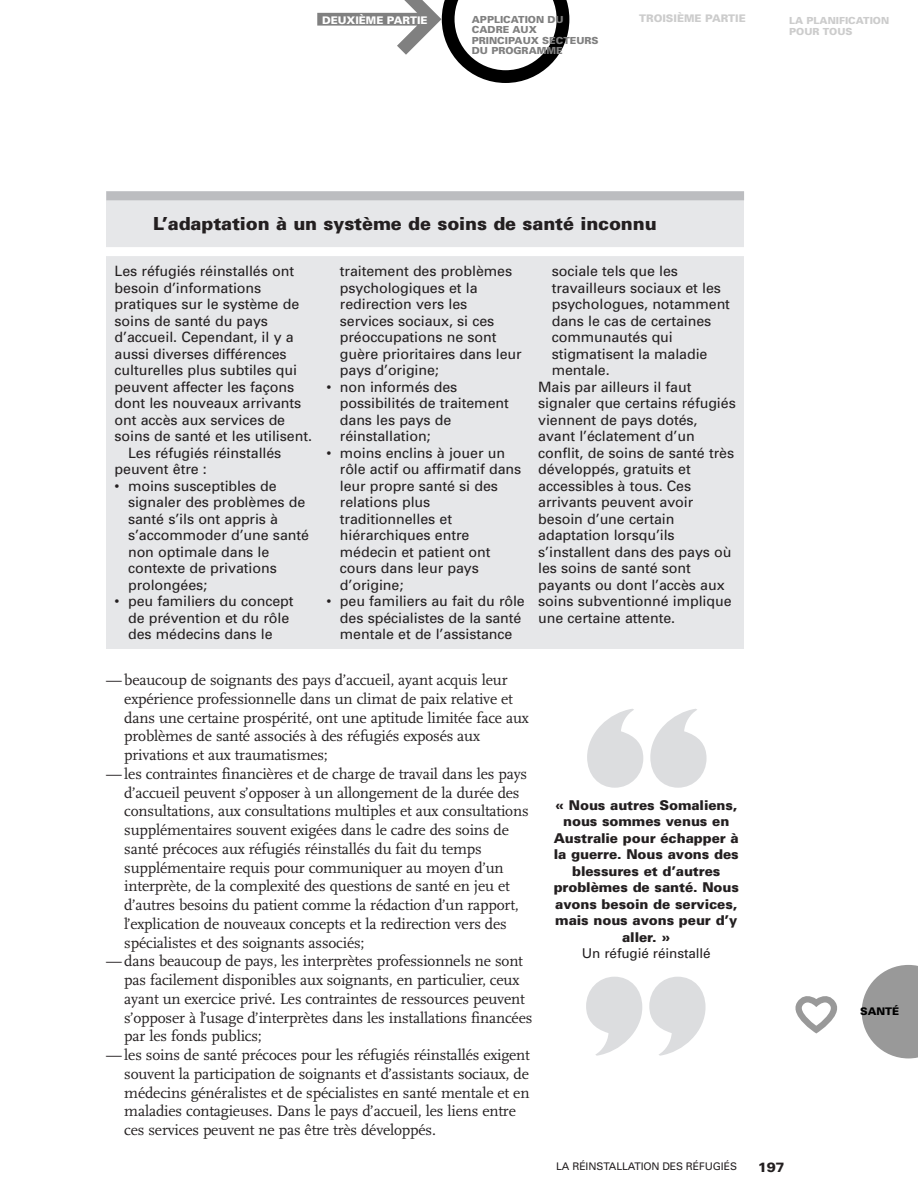
<style>
.page{position:relative;width:918px;height:1188px;background:#fff}
.page>*{position:absolute;margin:0;border:0;box-sizing:border-box;transform-origin:0 0}
.t1{font:800 172.5px/268px "Gill Sans";color:#dcdddf}
.t2{font:900 18px "Univers";letter-spacing:-.005em;color:#231f20}
.t3{font:15.75px/18.8px "Scala";letter-spacing:-.01em;color:#231f20}
.t4{font:14.25px/16.5px "Univers";letter-spacing:-.005em;color:#231f20}
.t5{font:900 13.5px/16.5px "Univers";letter-spacing:-.005em;color:#231f20;text-align:center}
.t6{font:13.5px "Univers";letter-spacing:-.005em;color:#231f20}
.t7{font:10.5px "Univers";letter-spacing:-.01em;color:#231f20}
.t8{font:900 10.5px "Univers";color:#ccc}
.t9{font:900 10.5px "Univers";color:#fff}
.t10{font:900 10.5px "Univers";color:#000}
.t11{font:900 9.75px/10.5px "Univers";color:#808080}
.t12{font:900 9.75px/10.5px "Univers";color:#ccc}
</style>
<div class="page">
<svg style="left:317px;top:0;width:252px;height:83px"></svg>
<svg style="left:862px;top:965px;width:56px;height:93px"></svg>
<div style="left:106px;top:191px;width:638px;height:458px;background:#e6e7e9"></div>
<div style="left:106px;top:191px;width:638px;height:9px;background:#bcbdc0"></div>
<div style="left:85px;top:247px;width:659px;height:9px;background:#fff"></div>
<svg style="left:795px;top:996px;width:43px;height:38px"></svg>
<p class="t9" style="left:322px;top:17px;width:107px">DEUXIÈME PARTIE</p>
<p class="t11" style="left:472px;top:15px;width:128px">APPLICATION DU<br>CADRE AUX<br>PRINCIPAUX SECTEURS<br>DU PROGRAMME</p>
<p class="t8" style="left:639px;top:15px;width:108px">TROISIÈME PARTIE</p>
<p class="t12" style="left:789px;top:16px;width:101px">LA PLANIFICATION<br>POUR TOUS</p>
<p class="t2" style="left:153px;top:217px;width:505px">L’adaptation à un système de soins de santé inconnu</p>
<p class="t4" style="left:115px;top:264px;width:181px">Les réfugiés réinstallés ont</p>
<p class="t4" style="left:115px;top:281px;width:148px">besoin d’informations</p>
<p class="t4" style="left:115px;top:297px;width:186px">pratiques sur le système de</p>
<p class="t4" style="left:115px;top:314px;width:155px">soins de santé du pays</p>
<p class="t4" style="left:115px;top:330px;width:181px">d’accueil. Cependant, il y a</p>
<p class="t4" style="left:115px;top:347px;width:174px">aussi diverses différences</p>
<p class="t4" style="left:115px;top:363px;width:184px">culturelles plus subtiles qui</p>
<p class="t4" style="left:115px;top:380px;width:181px">peuvent affecter les façons</p>
<p class="t4" style="left:115px;top:396px;width:188px">dont les nouveaux arrivants</p>
<p class="t4" style="left:115px;top:413px;width:172px">ont accès aux services de</p>
<p class="t4" style="left:115px;top:429px;width:199px">soins de santé et les utilisent.</p>
<p class="t4" style="left:128px;top:446px;width:155px">Les réfugiés réinstallés</p>
<p class="t4" style="left:115px;top:462px;width:94px">peuvent être :</p>
<p class="t4" style="left:128px;top:479px;width:183px;text-indent:-14px">• moins susceptibles de signaler des problèmes de santé s’ils ont appris à s’accommoder d’une santé non optimale dans le contexte de privations prolongées;</p>
<p class="t4" style="left:128px;top:594px;width:167px;text-indent:-14px">• peu familiers du concept de prévention et du rôle des médecins dans le</p>
<p class="t4" style="left:340px;top:264px;width:183px">traitement des problèmes psychologiques et la redirection vers les services sociaux, si ces préoccupations ne sont guère prioritaires dans leur pays d’origine;</p>
<p class="t4" style="left:340px;top:380px;width:170px;text-indent:-14px">• non informés des possibilités de traitement dans les pays de réinstallation;</p>
<p class="t4" style="left:340px;top:446px;width:183px;text-indent:-14px">• moins enclins à jouer un rôle actif ou affirmatif dans leur propre santé si des relations plus traditionnelles et hiérarchiques entre médecin et patient ont cours dans leur pays d’origine;</p>
<p class="t4" style="left:340px;top:594px;width:186px;text-indent:-14px">• peu familiers au fait du rôle des spécialistes de la santé mentale et de l’assistance</p>
<p class="t4" style="left:552px;top:264px;width:128px">sociale tels que les</p>
<p class="t4" style="left:552px;top:281px;width:171px">travailleurs sociaux et les</p>
<p class="t4" style="left:552px;top:297px;width:180px">psychologues, notamment</p>
<p class="t4" style="left:552px;top:314px;width:161px">dans le cas de certaines</p>
<p class="t4" style="left:552px;top:330px;width:123px">communautés qui</p>
<p class="t4" style="left:552px;top:347px;width:157px">stigmatisent la maladie</p>
<p class="t4" style="left:552px;top:363px;width:60px">mentale.</p>
<p class="t4" style="left:538px;top:380px;width:155px">Mais par ailleurs il faut</p>
<p class="t4" style="left:538px;top:396px;width:199px">signaler que certains réfugiés</p>
<p class="t4" style="left:538px;top:413px;width:161px">viennent de pays dotés,</p>
<p class="t4" style="left:538px;top:429px;width:158px">avant l’éclatement d’un</p>
<p class="t4" style="left:538px;top:446px;width:197px">conflit, de soins de santé très</p>
<p class="t4" style="left:538px;top:462px;width:154px">développés, gratuits et</p>
<p class="t4" style="left:538px;top:479px;width:155px">accessibles à tous. Ces</p>
<p class="t4" style="left:538px;top:495px;width:157px">arrivants peuvent avoir</p>
<p class="t4" style="left:538px;top:512px;width:138px">besoin d’une certain</p>
<p class="t4" style="left:538px;top:528px;width:138px">adaptation lorsqu’ils</p>
<p class="t4" style="left:538px;top:545px;width:195px">s’installent dans des pays où</p>
<p class="t4" style="left:538px;top:561px;width:154px">les soins de santé sont</p>
<p class="t4" style="left:538px;top:578px;width:188px">payants ou dont l’accès aux</p>
<p class="t4" style="left:538px;top:594px;width:195px">soins subventionné implique</p>
<p class="t4" style="left:538px;top:611px;width:138px">une certaine attente.</p>
<p class="t3" style="left:124px;top:672px;width:406px;text-indent:-18px">— beaucoup de soignants des pays d’accueil, ayant acquis leur expérience professionnelle dans un climat de paix relative et dans une certaine prospérité, ont une aptitude limitée face aux problèmes de santé associés à des réfugiés exposés aux privations et aux traumatismes;</p>
<p class="t3" style="left:124px;top:766px;width:406px;text-indent:-18px">— les contraintes financières et de charge de travail dans les pays d’accueil peuvent s’opposer à un allongement de la durée des consultations, aux consultations multiples et aux consultations supplémentaires souvent exigées dans le cadre des soins de santé précoces aux réfugiés réinstallés du fait du temps supplémentaire requis pour communiquer au moyen d’un interprète, de la complexité des questions de santé en jeu et d’autres besoins du patient comme la rédaction d’un rapport, l’explication de nouveaux concepts et la redirection vers des spécialistes et des soignants associés;</p>
<p class="t3" style="left:124px;top:953px;width:410px;text-indent:-18px">— dans beaucoup de pays, les interprètes professionnels ne sont pas facilement disponibles aux soignants, en particulier, ceux ayant un exercice privé. Les contraintes de ressources peuvent s’opposer à l’usage d’interprètes dans les installations financées par les fonds publics;</p>
<p class="t3" style="left:124px;top:1047px;width:407px;text-indent:-18px">— les soins de santé précoces pour les réfugiés réinstallés exigent souvent la participation de soignants et d’assistants sociaux, de médecins généralistes et de spécialistes en santé mentale et en maladies contagieuses. Dans le pays d’accueil, les liens entre ces services peuvent ne pas être très développés.</p>
<h1 class="t1" style="left:580px;top:655px;width:135px">‘‘ ’’</h1>
<p class="t5" style="left:554px;top:798px;width:187px">« Nous autres Somaliens, nous sommes venus en<br>Australie pour échapper à la guerre. Nous avons des blessures et d’autres problèmes de santé. Nous avons besoin de services, mais nous avons peur d’y aller. »</p>
<p class="t6" style="left:582px;top:948px;width:131px">Un réfugié réinstallé</p>
<p class="t7" style="left:556px;top:1162px;width:182px">LA RÉINSTALLATION DES RÉFUGIÉS</p>
<p class="t5" style="left:758px;top:1160px;width:28px">197</p>
<p class="t10" style="left:860px;top:1008px;width:41px">SANTÉ</p>
</div>
